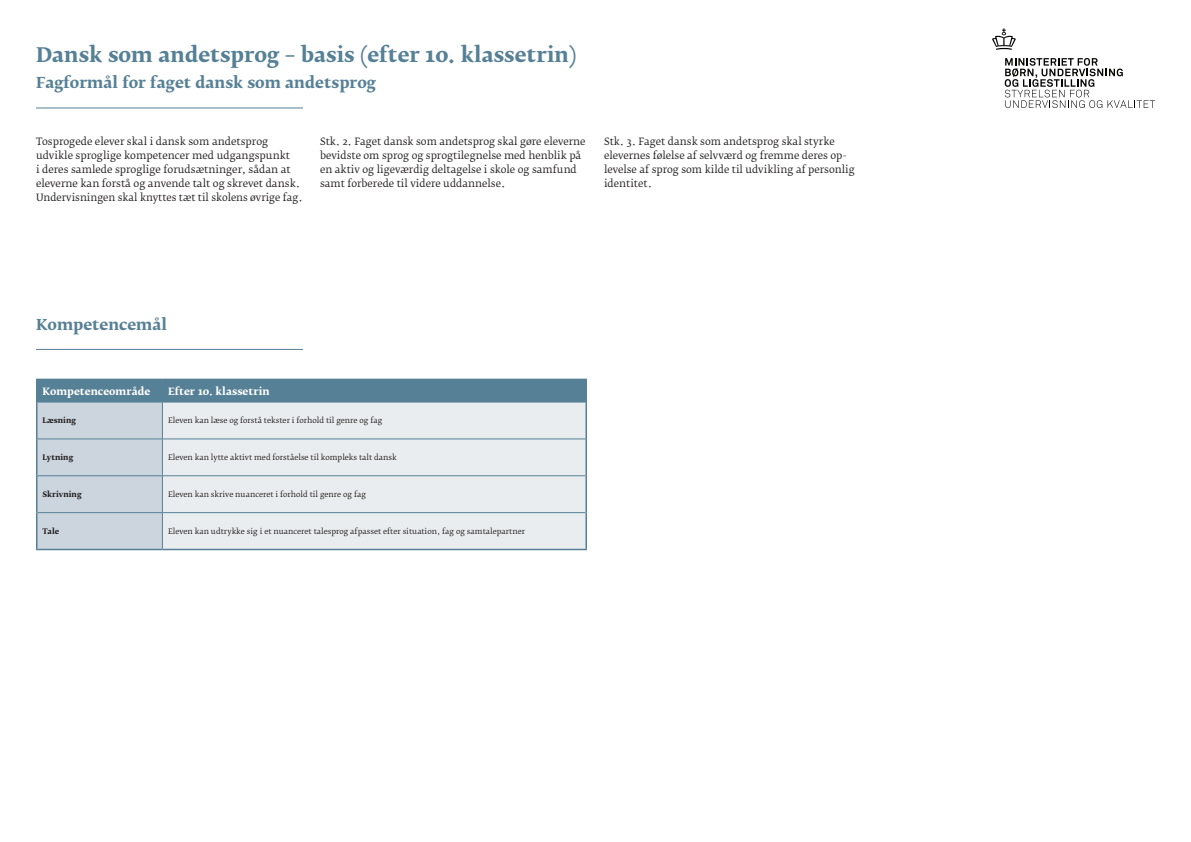
<style>
.page{position:relative;width:1191px;height:842px;background:#fff}
.page>*{position:absolute;margin:0;border:0;box-sizing:border-box;transform-origin:0 0}
.t1{font:700 20px "Fedra Serif B Std";color:#568096}
.Underoverskrift_15{font:700 15px "Fedra Serif B Std";color:#568096}
.t2{font:10px/14px "Fedra Serif B Std";color:#231f20}
.Overskrift{font:700 10px "Fedra Serif B Std";color:#fff}
.Brød{font:7.5px "Fedra Serif B Std";color:#231f20}
.Brød-2{font:700 7.5px "Fedra Serif B Std";color:#231f20}
</style>
<div class="page">
<hr style="left:36px;top:108px;width:267px;height:1px;background:#568096">
<svg style="left:992px;top:28px;width:24px;height:22px"></svg>
<svg style="left:1004px;top:58px;width:151px;height:50px"></svg>
<hr style="left:36px;top:379px;width:126px;height:1px;background:#568096">
<hr style="left:36px;top:380px;width:2px;height:22px;background:#568096">
<hr style="left:162px;top:379px;width:425px;height:1px;background:#568096">
<hr style="left:585px;top:380px;width:2px;height:22px;background:#568096">
<svg style="left:38px;top:379px;width:547px;height:170px;background:#cdd7de"></svg>
<hr style="left:38px;top:402px;width:124px;height:1px;background:#568096">
<hr style="left:162px;top:402px;width:423px;height:1px;background:#568096">
<hr style="left:36px;top:402px;width:2px;height:37px;background:#568096">
<hr style="left:585px;top:402px;width:2px;height:37px;background:#568096">
<hr style="left:36px;top:439px;width:2px;height:37px;background:#568096">
<hr style="left:585px;top:439px;width:2px;height:37px;background:#568096">
<hr style="left:36px;top:476px;width:2px;height:37px;background:#568096">
<hr style="left:585px;top:476px;width:2px;height:37px;background:#568096">
<hr style="left:36px;top:513px;width:2px;height:36px;background:#568096">
<hr style="left:585px;top:513px;width:2px;height:36px;background:#568096">
<hr style="left:36px;top:549px;width:126px;height:1px;background:#568096">
<hr style="left:162px;top:549px;width:425px;height:1px;background:#568096">
<hr style="left:36px;top:349px;width:267px;height:1px;background:#568096">
<h1 class="t1" style="left:36px;top:44px;width:541px">Dansk som andetsprog – basis (efter 10. klassetrin)</h1>
<p class="Underoverskrift_15" style="left:36px;top:74px;width:341px">Fagformål for faget dansk som andetsprog</p>
<p class="t2" style="left:36px;top:135px;width:268px">Tosprogede elever skal i dansk som andetsprog udvikle sproglige kompetencer med udgangspunkt<br>i deres samlede sproglige forudsætninger, sådan at eleverne kan forstå og anvende talt og skrevet dansk.<br>Undervisningen skal knyttes tæt til skolens øvrige fag.</p>
<p class="t2" style="left:320px;top:135px;width:267px">Stk. 2. Faget dansk som andetsprog skal gøre eleverne bevidste om sprog og sprogtilegnelse med henblik på en aktiv og ligeværdig deltagelse i skole og samfund samt forberede til videre uddannelse.</p>
<p class="t2" style="left:604px;top:135px;width:252px">Stk. 3. Faget dansk som andetsprog skal styrke elevernes følelse af selvværd og fremme deres op&shy;levelse af sprog som kilde til udvikling af personlig identitet.</p>
<h1 class="Underoverskrift_15" style="left:36px;top:316px;width:133px">Kompetencemål</h1>
<p class="Overskrift" style="left:42px;top:385px;width:109px">Kompetenceområde</p>
<p class="Overskrift" style="left:168px;top:385px;width:103px">Efter 10. klassetrin</p>
<p class="Brød-2" style="left:42px;top:416px;width:35px">Læsning</p>
<p class="Brød" style="left:168px;top:416px;width:216px">Eleven kan læse og forstå tekster i forhold til genre og fag</p>
<p class="Brød-2" style="left:42px;top:453px;width:32px">Lytning</p>
<p class="Brød" style="left:168px;top:453px;width:230px">Eleven kan lytte aktivt med forståelse til kompleks talt dansk</p>
<p class="Brød-2" style="left:42px;top:490px;width:41px">Skrivning</p>
<p class="Brød" style="left:168px;top:490px;width:199px">Eleven kan skrive nuanceret i forhold til genre og fag</p>
<p class="Brød-2" style="left:42px;top:527px;width:18px">Tale</p>
<p class="Brød" style="left:168px;top:527px;width:358px">Eleven kan udtrykke sig i et nuanceret talesprog afpasset efter situation, fag og samtalepartner</p>
</div>
